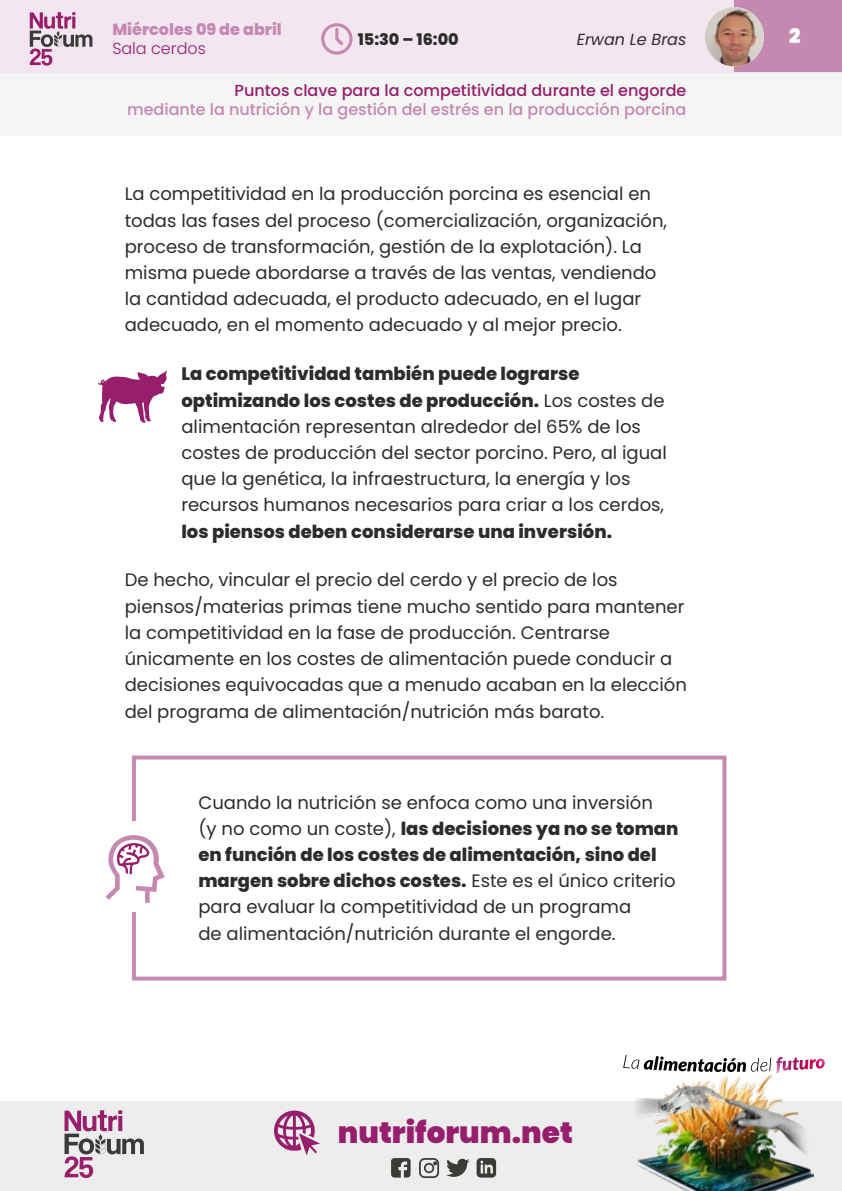
<style>
.page{position:relative;width:842px;height:1191px;background:#fff}
.page>*{position:absolute;margin:0;border:0;box-sizing:border-box;transform-origin:0 0}
.t1{font:900 29.6px "Poppins";color:#961e6d}
.t2{font:900 20px "Poppins";color:#fff}
._01_Texto{font:18px/26.2px "Poppins";color:#2c2c2b}
.t3{font:500 16px "Poppins";color:#c588b1}
.t4{font:500 16px "Poppins";color:#961e6d}
.t5{font:800 16px "Poppins";color:#c588b1}
.t6{font:800 16px "Poppins";color:#2c2c2b}
.t7{font:italic 16px "Poppins";color:#2c2c2b}
.t8{font:300 16px "Poppins";color:#961e6d}
.s1{font-weight:800}
</style>
<div class="page">
<svg style="left:97px;top:370px;width:70px;height:53px"></svg>
<div style="left:132px;top:755px;width:594px;height:225px;border:4px solid #c588b1"></div>
<div style="left:104px;top:821px;width:59px;height:90px;background:#fff"></div>
<svg style="left:106px;top:835px;width:59px;height:67px"></svg>
<div style="left:0;top:45px;width:842px;height:90px;background:#f5f5f5"></div>
<div style="left:0;top:1101px;width:842px;height:90px;background:#ededed"></div>
<div style="left:0;top:0;width:842px;height:72px;background:#f3e6f0"></div>
<div style="left:734px;top:0;width:108px;height:72px;background:#c588b1"></div>
<svg style="left:321px;top:23px;width:32px;height:32px"></svg>
<img style="left:705px;top:7px;width:59px;height:59px;border-radius:30px">
<svg style="left:391px;top:1158px;width:20px;height:19px"></svg>
<svg style="left:419px;top:1158px;width:20px;height:20px"></svg>
<svg style="left:446px;top:1158px;width:23px;height:18px"></svg>
<svg style="left:477px;top:1158px;width:19px;height:19px"></svg>
<svg style="left:274px;top:1110px;width:46px;height:45px"></svg>
<svg style="left:30px;top:12px;width:62px;height:54px"></svg>
<svg style="left:65px;top:1110px;width:79px;height:68px"></svg>
<img style="left:636px;top:1074px;width:177px;height:117px">
<svg style="left:623px;top:1055px;width:202px;height:18px"></svg>
<p class="t5" style="left:112px;top:21px;width:171px">Miércoles 09 de abril</p>
<p class="t8" style="left:112px;top:39px;width:95px">Sala cerdos</p>
<p class="t6" style="left:358px;top:30px;width:103px">15:30 – 16:00</p>
<p class="t7" style="left:577px;top:30px;width:111px">Erwan Le Bras</p>
<p class="t2" style="left:789px;top:24px;width:13px">2</p>
<p class="t4" style="left:235px;top:81px;width:453px">Puntos clave para la competitividad durante el engorde</p>
<p class="t3" style="left:127px;top:100px;width:561px">mediante la nutrición y la gestión del estrés en la producción porcina</p>
<p class="_01_Texto" style="left:125px;top:181px;width:544px">La competitividad en la producción porcina es esencial en todas las fases del proceso (comercialización, organización, proceso de transformación, gestión de la explotación). La misma puede abordarse a través de las ventas, vendiendo la cantidad adecuada, el producto adecuado, en el lugar adecuado, en el momento adecuado y al mejor precio.</p>
<p class="_01_Texto" style="left:181px;top:361px;width:487px"><span class="s1">La competitividad también puede lograrse optimizando los costes de producción.</span> Los costes de alimentación representan alrededor del 65% de los costes de producción del sector porcino. Pero, al igual que la genética, la infraestructura, la energía y los recursos humanos necesarios para criar a los cerdos, <span class="s1">los piensos deben considerarse una inversión.</span></p>
<p class="_01_Texto" style="left:125px;top:567px;width:564px">De hecho, vincular el precio del cerdo y el precio de los piensos/materias primas tiene mucho sentido para mantener la competitividad en la fase de producción. Centrarse únicamente en los costes de alimentación puede conducir a decisiones equivocadas que a menudo acaban en la elección del programa de alimentación/nutrición más barato.</p>
<p class="_01_Texto" style="left:198px;top:789px;width:482px">Cuando la nutrición se enfoca como una inversión<br>(y no como un coste), <span class="s1">las decisiones ya no se toman en función de los costes de alimentación, sino del margen sobre dichos costes.</span> Este es el único criterio para evaluar la competitividad de un programa<br>de alimentación/nutrición durante el engorde.</p>
<h1 class="t1" style="left:338px;top:1115px;width:237px">nutriforum.net</h1>
</div>
